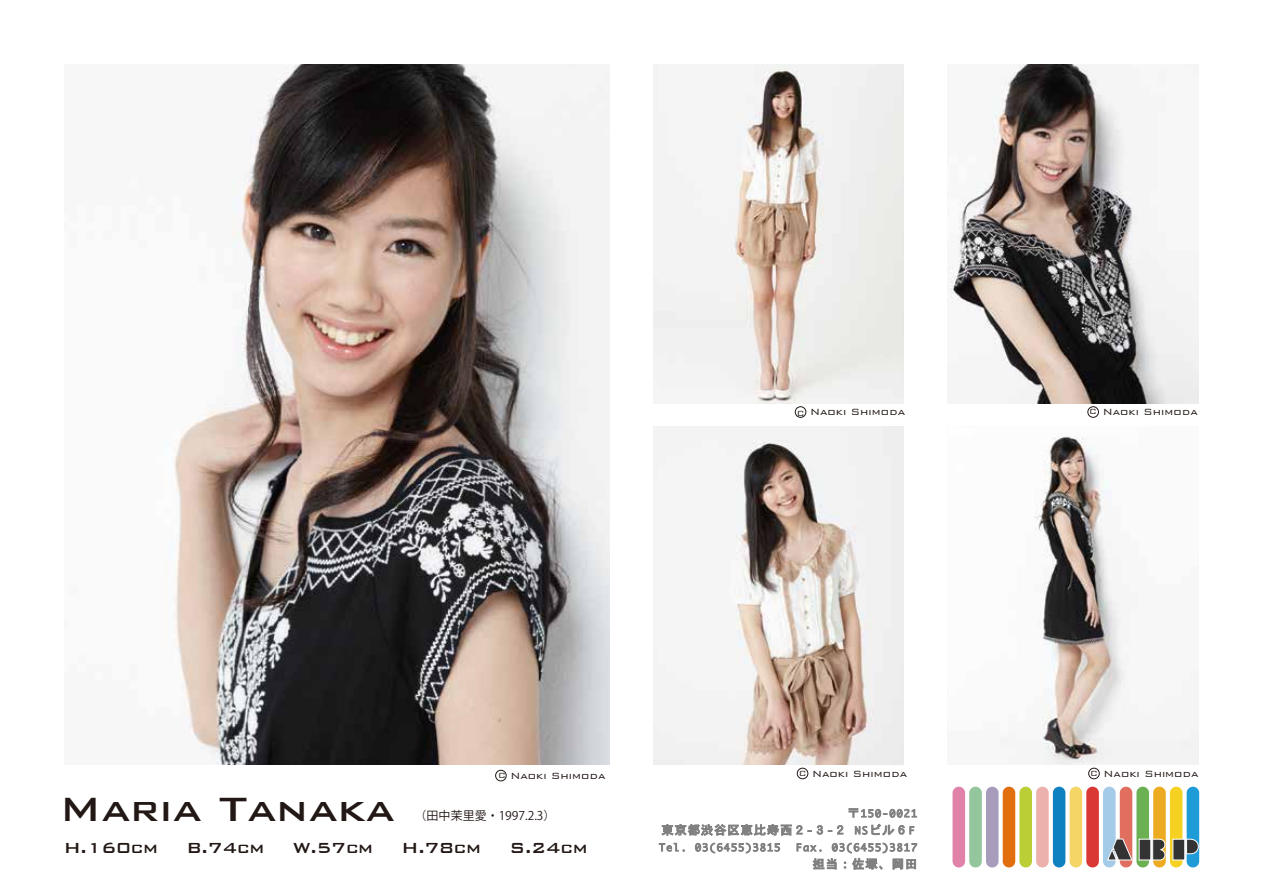
<style>
.page{position:relative;width:1263px;height:893px;background:#fff}
.page>*{position:absolute;margin:0;border:0;box-sizing:border-box;transform-origin:0 0}
.t1{font:500 45px "Bank Gothic";color:#221815}
.t2{font:27px "Braggadocio";color:#333}
.t3{font:500 19.5px "Bank Gothic";letter-spacing:-.02em;color:#221815}
.t4{font:300 12px "Bank Gothic";color:#221815}
.t5{font:12px "Koz Go Pro";color:#221815}
.s1{font-size:10.05px}
</style>
<div class="page">
<img style="left:949px;top:64px;width:250px;height:340px">
<img style="left:1000px;top:436px;width:199px;height:329px">
<img style="left:653px;top:64px;width:251px;height:340px">
<img style="left:653px;top:426px;width:251px;height:339px">
<img style="left:170px;top:64px;width:440px;height:701px">
<div style="left:1187px;top:787px;width:12px;height:80px;background:#1f9bd7;border-radius:6px"></div>
<div style="left:1170px;top:787px;width:12px;height:80px;background:#f5d121;border-radius:6px"></div>
<div style="left:1153px;top:787px;width:13px;height:80px;background:#ecab21;border-radius:6px"></div>
<div style="left:1136px;top:787px;width:13px;height:80px;background:#6bb154;border-radius:6px"></div>
<div style="left:1120px;top:787px;width:12px;height:80px;background:#e16f60;border-radius:6px"></div>
<div style="left:1103px;top:787px;width:12px;height:80px;background:#a4cbe7;border-radius:6px"></div>
<div style="left:1086px;top:787px;width:13px;height:80px;background:#da3835;border-radius:6px"></div>
<div style="left:1069px;top:787px;width:13px;height:80px;background:#f5d565;border-radius:6px"></div>
<div style="left:1053px;top:787px;width:12px;height:80px;background:#1081c0;border-radius:6px"></div>
<div style="left:1036px;top:787px;width:13px;height:80px;background:#edb1ad;border-radius:6px"></div>
<div style="left:1019px;top:787px;width:13px;height:80px;background:#bbce36;border-radius:6px"></div>
<div style="left:1003px;top:787px;width:12px;height:80px;background:#e26f0d;border-radius:6px"></div>
<div style="left:986px;top:787px;width:12px;height:80px;background:#a79cbc;border-radius:6px"></div>
<div style="left:969px;top:787px;width:13px;height:80px;background:#93c69c;border-radius:6px"></div>
<div style="left:952px;top:787px;width:13px;height:80px;background:#e082aa;border-radius:6px"></div>
<svg style="left:1107px;top:838px;width:59px;height:23px"></svg>
<svg style="left:1172px;top:838px;width:27px;height:23px"></svg>
<div style="left:797px;top:768px;width:11px;height:11px;border:1px solid #221815;border-radius:50%"></div>
<div style="left:1088px;top:768px;width:12px;height:11px;border:1px solid #221815;border-radius:50%"></div>
<div style="left:795px;top:406px;width:11px;height:12px;border:1px solid #221815;border-radius:50%"></div>
<div style="left:1087px;top:406px;width:12px;height:12px;border:1px solid #221815;border-radius:50%"></div>
<div style="left:495px;top:770px;width:12px;height:11px;border:1px solid #221815;border-radius:50%"></div>
<svg style="left:659px;top:843px;width:26px;height:9px"></svg>
<svg style="left:695px;top:843px;width:85px;height:10px"></svg>
<svg style="left:662px;top:824px;width:140px;height:12px"></svg>
<svg style="left:808px;top:825px;width:35px;height:9px"></svg>
<svg style="left:849px;top:808px;width:68px;height:27px"></svg>
<svg style="left:797px;top:843px;width:120px;height:26px"></svg>
<p class="t4" style="left:797px;top:403px;width:110px"><span class="s1">C</span> Naoki Shimoda</p>
<p class="t4" style="left:1089px;top:403px;width:110px"><span class="s1">C</span> Naoki Shimoda</p>
<p class="t4" style="left:799px;top:764px;width:110px"><span class="s1">C</span> Naoki Shimoda</p>
<p class="t4" style="left:1090px;top:764px;width:110px"><span class="s1">C</span> Naoki Shimoda</p>
<p class="t4" style="left:498px;top:766px;width:109px"><span class="s1">C</span> Naoki Shimoda</p>
<p class="t5" style="left:415px;top:807px;width:142px">（田中茉里愛・1997.2.3）</p>
<h1 class="t1" style="left:60px;top:774px;width:336px">Maria Tanaka</h1>
<h3 class="t3" style="left:64px;top:832px;width:96px">H.160cm</h3>
<h3 class="t3" style="left:186px;top:832px;width:79px">B.74cm</h3>
<h3 class="t3" style="left:293px;top:832px;width:82px">W.57cm</h3>
<h3 class="t3" style="left:402px;top:832px;width:81px">H.78cm</h3>
<h3 class="t3" style="left:510px;top:832px;width:80px">S.24cm</h3>
<h2 class="t2" style="left:1107px;top:833px;width:93px">ABP</h2>
</div>
